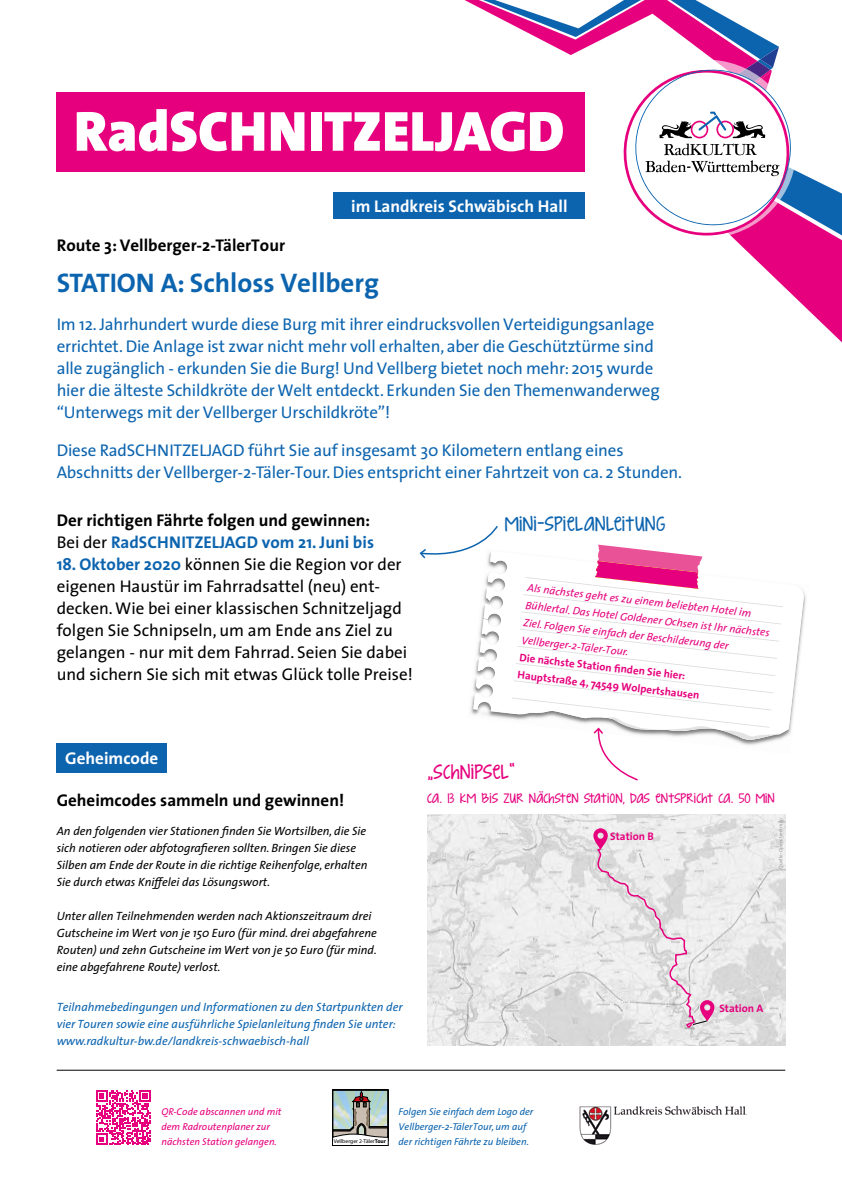
<style>
.page{position:relative;width:842px;height:1191px;background:#fff}
.page>*{position:absolute;margin:0;border:0;box-sizing:border-box;transform-origin:0 0}
.t1{font:900 57px "The Sans";color:#fff}
.t2{font:700 27px "The Sans";color:#0c64af}
.t3{font:27px "KG Strawberry Limeade";color:#0c64af}
.t4{font:27px "KG Strawberry Limeade";color:#e6007d}
.t5{font:18px "KG Strawberry Limeade";color:#e6007d}
.t6{font:700 17.1px "The Sans";color:#fff}
.t7{font:17px/22px "The Sans";letter-spacing:-.01em;color:#0c64af}
.t8{font:17px/22px "The Sans";color:#000}
.t9{font:700 17px "The Sans";color:#000}
.t10{font:700 17px "The Sans";color:#0c64af}
.t11{font:700 17px "The Sans";color:#fff}
.t12{font:italic 12px/17px "The Sans";color:#000}
.t13{font:italic 12px/17px "The Sans";color:#0c64af}
.t14{font:italic 11px/17.3px "The Sans";color:#e6007d}
.t15{font:700 11px "The Sans";color:#e6007d}
.t16{font:italic 10px/15px "The Sans";color:#0c64af}
.t17{font:italic 10px/15px "The Sans";color:#e6007d}
.t18{font:5.7px "Myriad Pro";color:#000}
.t19{font:5px "The Sans";color:#9d9d9c}
.s1{font-weight:400;color:#000}
.s2{font-weight:700;color:#0c64af}
.s3{font-weight:700}
</style>
<div class="page">
<svg style="left:464px;top:0;width:378px;height:342px"></svg>
<img style="left:427px;top:814px;width:358px;height:231px">
<hr style="left:57px;top:1070px;width:728px;height:1px;background:#000">
<div style="left:57px;top:92px;width:528px;height:80px;background:#e6007d"></div>
<div style="left:57px;top:743px;width:110px;height:29px;background:#0c64af"></div>
<div style="left:333px;top:192px;width:252px;height:27px;background:#0c64af"></div>
<svg style="left:783px;top:589px;width:21px;height:149px"></svg>
<svg style="left:593px;top:828px;width:121px;height:200px"></svg>
<svg style="left:332px;top:1089px;width:56px;height:56px;background:#a3aca8"></svg>
<img style="left:579px;top:1105px;width:168px;height:40px">
<svg style="left:96px;top:1090px;width:55px;height:55px"></svg>
<svg style="left:419px;top:526px;width:364px;height:255px"></svg>
<p class="t1" style="left:74px;top:83px;width:492px">RadSCHNITZELJAGD</p>
<p class="t9" style="left:57px;top:231px;width:230px">Route 3: Vellberger-2-TälerTour</p>
<p class="t11" style="left:351px;top:192px;width:218px">im Landkreis Schwäbisch Hall</p>
<p class="t2" style="left:57px;top:260px;width:324px">STATION A: Schloss Vellberg</p>
<p class="t7" style="left:57px;top:312px;width:605px">Im 12. Jahrhundert wurde diese Burg mit ihrer eindrucksvollen Verteidigungsanlage errichtet. Die Anlage ist zwar nicht mehr voll erhalten, aber die Geschütztürme sind alle zugänglich - erkunden Sie die Burg! Und Vellberg bietet noch mehr: 2015 wurde hier die älteste Schildkröte der Welt entdeckt. Erkunden Sie den Themenwanderweg “Unterwegs mit der Vellberger Urschildkröte”!</p>
<p class="t7" style="left:57px;top:439px;width:627px">Diese RadSCHNITZELJAGD führt Sie auf insgesamt 30 Kilometern entlang eines<br>Abschnitts der Vellberger-2-Täler-Tour. Dies entspricht einer Fahrtzeit von ca. 2 Stunden.</p>
<p class="t9" style="left:57px;top:506px;width:315px">Der richtigen Fährte folgen und gewinnen:</p>
<p class="t10" style="left:57px;top:528px;width:319px"><span class="s1">Bei der</span> RadSCHNITZELJAGD vom 21. Juni bis</p>
<p class="t8" style="left:57px;top:552px;width:358px"><span class="s2">18. Oktober 2020</span> können Sie die Region vor der eigenen Haustür im Fahrradsattel (neu) ent&shy;decken. Wie bei einer klassischen Schnitzeljagd folgen Sie Schnipseln, um am Ende ans Ziel zu gelangen - nur mit dem Fahrrad. Seien Sie dabei und sichern Sie sich mit etwas Glück tolle Preise!</p>
<p class="t3" style="left:505px;top:502px;width:162px">mini-spielanleitung</p>
<p class="t14" style="left:528px;top:579px;width:248px;rotate:6deg">Als nächstes geht es zu einem beliebten Hotel im Bühlertal. Das Hotel Goldener Ochsen ist Ihr nächstes Ziel. Folgen Sie einfach der Beschilderung der Vellberger-2-Täler-Tour.</p>
<p class="t15" style="left:520px;top:649px;width:168px;rotate:6deg">Die nächste Station fi nden Sie hier:</p>
<p class="t15" style="left:518px;top:666px;width:184px;rotate:6deg">Hauptstraße 4, 74549 Wolpertshausen</p>
<p class="t6" style="left:65px;top:744px;width:95px">Geheimcode</p>
<p class="t9" style="left:57px;top:785px;width:289px">Geheimcodes sammeln und gewinnen!</p>
<p class="t12" style="left:57px;top:822px;width:312px">An den folgenden vier Stationen finden Sie Wortsilben, die Sie sich notieren oder abfotografieren sollten. Bringen Sie diese Silben am Ende der Route in die richtige Reihenfolge, erhalten Sie durch etwas Kniffelei das Lösungswort.</p>
<p class="t12" style="left:57px;top:907px;width:322px">Unter allen Teilnehmenden werden nach Aktionszeitraum drei Gutscheine im Wert von je 150 Euro (für mind. drei abgefahrene Routen) und zehn Gutscheine im Wert von je 50 Euro (für mind. eine abgefahrene Route) verlost.</p>
<p class="t13" style="left:57px;top:998px;width:347px">Teilnahmebedingungen und Informationen zu den Startpunkten der vier Touren sowie eine ausführliche Spielanleitung finden Sie unter:</p>
<p class="t13" style="left:57px;top:1032px;width:254px">www.radkultur-bw.de/landkreis-schwaebisch-hall</p>
<p class="t4" style="left:427px;top:750px;width:90px">„schnipsel“</p>
<p class="t5" style="left:427px;top:783px;width:349px">ca. 13 km bis zur nächsten station, das entspricht ca. 50 min</p>
<p class="t15" style="left:610px;top:827px;width:45px">Station B</p>
<p class="t19" style="left:777px;top:868px;width:52px;rotate:-90deg">Quelle: Openstreetmap</p>
<p class="t15" style="left:719px;top:999px;width:46px">Station A</p>
<p class="t17" style="left:161px;top:1104px;width:122px">QR-Code abscannen und mit dem Radroutenplaner zur nächsten Station gelangen.</p>
<p class="t16" style="left:399px;top:1104px;width:136px">Folgen Sie einfach dem Logo der<br>Vellberger-2-TälerTour, um auf der richtigen Fährte zu bleiben.</p>
<p class="t18" style="left:334px;top:1137px;width:54px">Vellberger 2-Täler<span class="s3">Tour</span></p>
</div>
